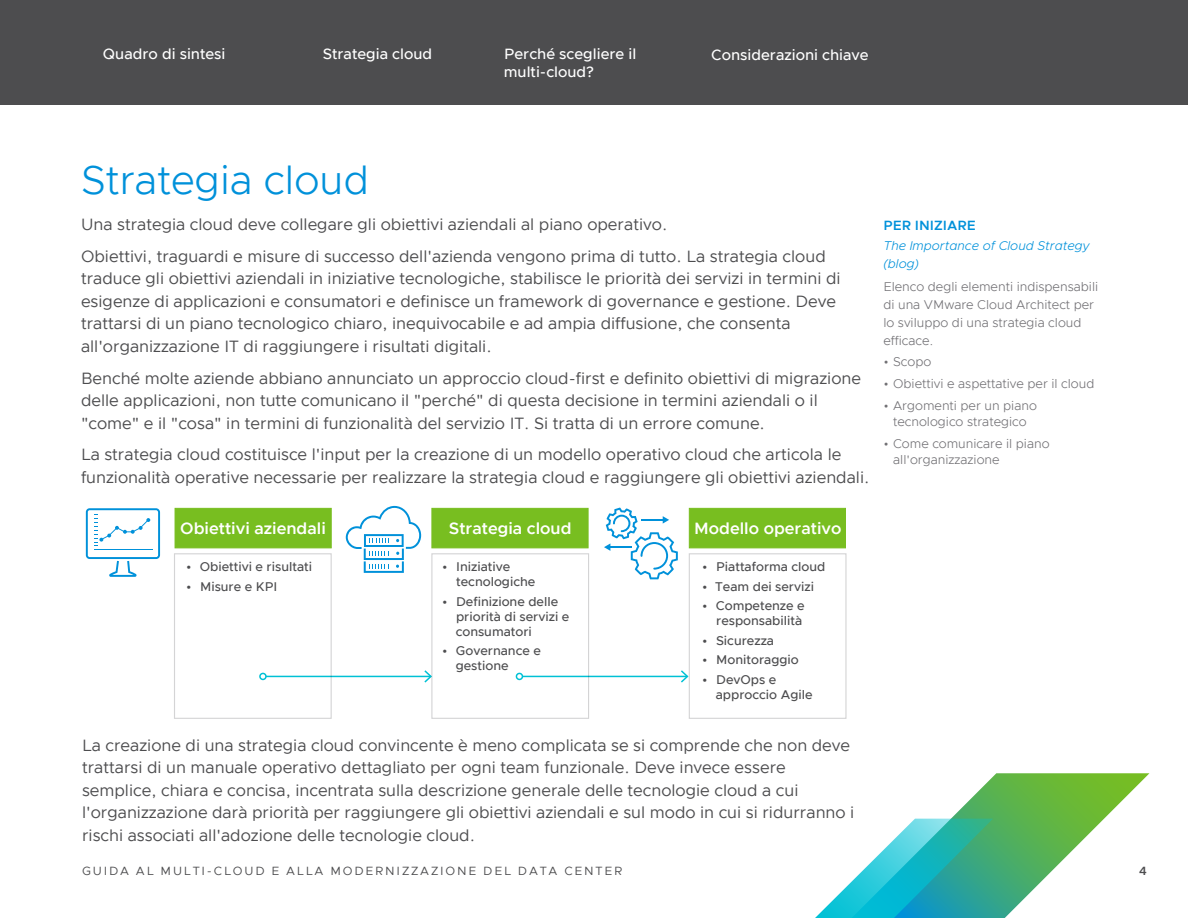
<style>
.page{position:relative;width:1188px;height:918px;background:#fff}
.page>*{position:absolute;margin:0;border:0;box-sizing:border-box;transform-origin:0 0}
.t1{font:300 40.5px "Metropolis";color:#0091da}
.t2{font:16.5px/22.5px "Metropolis";color:#4d4d4f}
.t3{font:600 16.5px "Metropolis";color:#fff}
.t4{font:500 15px/18px "Metropolis";color:#fff}
.t5{font:600 13.5px "Metropolis";color:#0091da}
.t6{font:500 12.75px/15px "Metropolis";color:#4d4d4f}
.t7{font:300 12.75px/18px "Metropolis";color:#717074}
.t8{font:italic 300 12.75px/18px "Metropolis";color:#0091da}
.t9{font:12px "Metropolis";letter-spacing:.15em;color:#4d4d4f}
.t10{font:600 12px "Metropolis";color:#4d4d4f}
</style>
<div class="page">
<svg style="left:815px;top:773px;width:334px;height:145px"></svg>
<div style="left:175px;top:508px;width:157px;height:40px;background:#78be20;border:1px solid #78be20"></div>
<div style="left:432px;top:508px;width:156px;height:40px;background:#78be20;border:1px solid #78be20"></div>
<div style="left:689px;top:508px;width:157px;height:40px;background:#78be20;border:1px solid #78be20"></div>
<div style="left:174px;top:553px;width:158px;height:166px;border:1px solid #d4d4d5"></div>
<div style="left:431px;top:553px;width:158px;height:166px;border:1px solid #d4d4d5"></div>
<div style="left:689px;top:553px;width:158px;height:166px;border:1px solid #d4d4d5"></div>
<div style="left:0;top:0;width:1188px;height:105px;background:#4d4d4f"></div>
<svg style="left:346px;top:506px;width:75px;height:67px"></svg>
<svg style="left:86px;top:508px;width:74px;height:69px"></svg>
<svg style="left:604px;top:508px;width:74px;height:71px"></svg>
<hr style="left:266px;top:676px;width:165px;height:1px;background:#00c1d5">
<div style="left:259px;top:673px;width:8px;height:7px;border:2px solid #00c1d5;border-radius:50%"></div>
<svg style="left:423px;top:669px;width:10px;height:15px"></svg>
<hr style="left:522px;top:676px;width:165px;height:1px;background:#00c1d5">
<div style="left:516px;top:673px;width:7px;height:7px;border:2px solid #00c1d5;border-radius:50%"></div>
<svg style="left:679px;top:669px;width:11px;height:15px"></svg>
<p class="t4" style="left:103px;top:45px;width:124px">Quadro di sintesi</p>
<p class="t4" style="left:323px;top:45px;width:111px">Strategia cloud</p>
<p class="t4" style="left:504px;top:45px;width:134px">Perché scegliere il multi-cloud?</p>
<p class="t4" style="left:711px;top:45px;width:159px">Considerazioni chiave</p>
<h1 class="t1" style="left:81px;top:155px;width:290px">Strategia cloud</h1>
<p class="t2" style="left:81px;top:209px;width:746px;line-height:31.7px">Una strategia cloud deve collegare gli obiettivi aziendali al piano operativo.<br>Obiettivi, traguardi e misure di successo dell'azienda vengono prima di tutto. La strategia cloud</p>
<p class="t2" style="left:81px;top:267px;width:761px">traduce gli obiettivi aziendali in iniziative tecnologiche, stabilisce le priorità dei servizi in termini di esigenze di applicazioni e consumatori e definisce un framework di governance e gestione. Deve trattarsi di un piano tecnologico chiaro, inequivocabile e ad ampia diffusione, che consenta all'organizzazione IT di raggiungere i risultati digitali.</p>
<p class="t2" style="left:81px;top:367px;width:782px">Benché molte aziende abbiano annunciato un approccio cloud-first e definito obiettivi di migrazione delle applicazioni, non tutte comunicano il "perché" di questa decisione in termini aziendali o il "come" e il "cosa" in termini di funzionalità del servizio IT. Si tratta di un errore comune.</p>
<p class="t2" style="left:81px;top:443px;width:790px">La strategia cloud costituisce l'input per la creazione di un modello operativo cloud che articola le funzionalità operative necessarie per realizzare la strategia cloud e raggiungere gli obiettivi aziendali.</p>
<p class="t3" style="left:180px;top:518px;width:147px">Obiettivi aziendali</p>
<p class="t3" style="left:449px;top:518px;width:124px">Strategia cloud</p>
<p class="t3" style="left:694px;top:518px;width:149px">Modello operativo</p>
<p class="t6" style="left:186px;top:559px;width:127px">• Obiettivi e risultati</p>
<p class="t6" style="left:186px;top:579px;width:93px">• Misure e KPI</p>
<p class="t6" style="left:456px;top:559px;width:81px;text-indent:-14px">• Iniziative tecnologiche</p>
<p class="t6" style="left:456px;top:594px;width:115px;text-indent:-13px">• Definizione delle priorità di servizi e consumatori</p>
<p class="t6" style="left:456px;top:643px;width:87px;text-indent:-13px">• Governance e gestione</p>
<p class="t6" style="left:702px;top:559px;width:125px">• Piattaforma cloud</p>
<p class="t6" style="left:702px;top:579px;width:113px">• Team dei servizi</p>
<p class="t6" style="left:702px;top:598px;width:104px;text-align:right">• Competenze e responsabilità</p>
<p class="t6" style="left:702px;top:633px;width:73px">• Sicurezza</p>
<p class="t6" style="left:702px;top:652px;width:98px">• Monitoraggio</p>
<p class="t6" style="left:716px;top:672px;width:98px;text-indent:-14px">• DevOps e approccio Agile</p>
<p class="t2" style="left:82px;top:734px;width:774px">La creazione di una strategia cloud convincente è meno complicata se si comprende che non deve trattarsi di un manuale operativo dettagliato per ogni team funzionale. Deve invece essere semplice, chiara e concisa, incentrata sulla descrizione generale delle tecnologie cloud a cui l'organizzazione darà priorità per raggiungere gli obiettivi aziendali e sul modo in cui si ridurranno i rischi associati all'adozione delle tecnologie cloud.</p>
<p class="t5" style="left:883px;top:217px;width:94px">PER INIZIARE</p>
<p class="t8" style="left:883px;top:237px;width:208px">The Importance of Cloud Strategy (blog)</p>
<p class="t7" style="left:883px;top:277px;width:216px">Elenco degli elementi indispensabili di una VMware Cloud Architect per lo sviluppo di una strategia cloud efficace.</p>
<p class="t7" style="left:883px;top:352px;width:49px">• Scopo</p>
<p class="t7" style="left:883px;top:374px;width:212px">• Obiettivi e aspettative per il cloud</p>
<p class="t7" style="left:883px;top:397px;width:155px;line-height:16.5px;text-align:center">• Argomenti per un piano tecnologico strategico</p>
<p class="t7" style="left:893px;top:435px;width:158px;line-height:16.5px;text-indent:-10px">• Come comunicare il piano all'organizzazione</p>
<p class="t9" style="left:82px;top:864px;width:542px">GUIDA AL MULTI-CLOUD E ALLA MODERNIZZAZIONE DEL DATA CENTER</p>
<p class="t10" style="left:1139px;top:864px;width:9px">4</p>
</div>
